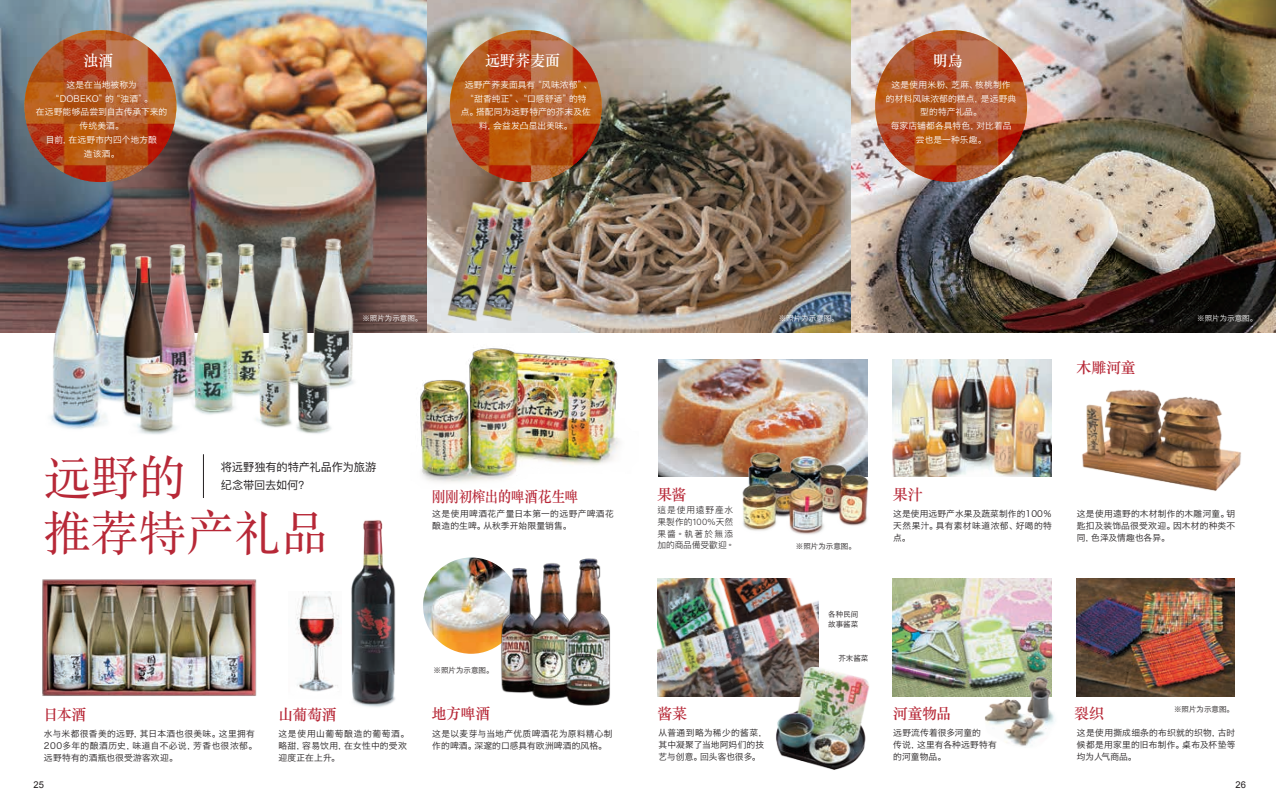
<style>
.page{position:relative;width:1276px;height:808px;background:#fff}
.page>*{position:absolute;margin:0;border:0;box-sizing:border-box;transform-origin:0 0}
.t1{font:47.5px/55px "ST Songti SC Regular";color:#b72837}
.t2{font:15px "ST Songti SC Bold";letter-spacing:-.025em;color:#b72837}
.t3{font:15px "ST Songti SC Bold";letter-spacing:-.025em;color:#b72837;scale:.91 1}
.t4{font:15px "ST Songti SC Bold";color:#fff}
.t5{font:11.25px/18.5px "Ping Fang SC";letter-spacing:-.015em;color:#231f20}
.t6{font:9.38px "Arial";color:#231f20}
.t7{font:8.75px/11.9px "Hiragino Sans GB W3";letter-spacing:.025em;color:#231f20}
.t8{font:8.75px/13.8px "Hiragino Sans GB W3";letter-spacing:.01em;color:#fff;text-align:center}
.t9{font:8.75px/11.9px "Hiragino Sans GB W3";letter-spacing:.05em;color:#231f20}
.t10{font:300 8.75px/11.9px "Ping Fang TC";letter-spacing:.025em;color:#231f20}
.t11{font:7.5px/10.2px "Hiragino Sans GB W3";color:#231f20}
.t12{font:7.5px "Hiragino Sans GB W3";color:#fff}
</style>
<div class="page">
<img style="left:296px;top:591px;width:37px;height:101px">
<img style="left:387px;top:332px;width:262px;height:151px">
<img style="left:0;top:0;width:1276px;height:332px">
<img style="left:892px;top:359px;width:159px;height:118px">
<img style="left:658px;top:359px;width:209px;height:118px">
<img style="left:1082px;top:389px;width:159px;height:102px">
<img style="left:428px;top:557px;width:255px;height:149px">
<img style="left:333px;top:520px;width:63px;height:187px">
<img style="left:728px;top:439px;width:141px;height:96px">
<img style="left:508px;top:191px;width:35px;height:140px">
<img style="left:441px;top:191px;width:67px;height:140px">
<img style="left:22px;top:192px;width:362px;height:264px">
<img style="left:1076px;top:579px;width:159px;height:117px">
<img style="left:892px;top:579px;width:159px;height:117px">
<img style="left:657px;top:579px;width:161px;height:117px">
<hr style="left:626px;top:366px;width:1px;height:425px;background:#fff">
<hr style="left:419px;top:361px;width:1px;height:425px;background:#fff">
<img style="left:975px;top:672px;width:79px;height:75px">
<img style="left:42px;top:579px;width:215px;height:117px">
<hr style="left:203px;top:454px;width:1px;height:44px;background:#231f20">
<img style="left:738px;top:657px;width:163px;height:113px">
<svg style="left:875px;top:30px;width:152px;height:152px;background:#b45428"></svg>
<svg style="left:450px;top:30px;width:152px;height:152px;background:#b7541f"></svg>
<svg style="left:24px;top:30px;width:152px;height:152px;background:#b55321"></svg>
<h2 class="t4" style="left:83px;top:51px;width:31px">浊酒</h2>
<h2 class="t4" style="left:485px;top:51px;width:76px">远野荞麦面</h2>
<h2 class="t4" style="left:933px;top:51px;width:31px">明烏</h2>
<p class="t8" style="left:36px;top:77px;width:133px">这是在当地被称为<br>“DOBEKO”的“浊酒”。<br>在远野能够品尝到自古传承下来的传统美酒。<br>目前，在远野市内四个地方酿<br>造该酒。</p>
<p class="t8" style="left:461px;top:77px;width:133px">远野产荞麦面具有“风味浓郁”、“甜香纯正”、“口感舒适”的特点。搭配同为远野特产的芥末及佐料，会益发凸显出美味。</p>
<p class="t8" style="left:886px;top:77px;width:132px">这是使用米粉、芝麻、核桃制作<br>的材料风味浓郁的糕点，是远野典型的特产礼品。<br>每家店铺都各具特色，对比着品尝也是一种乐趣。</p>
<p class="t12" style="left:362px;top:314px;width:61px">※照片为示意图。</p>
<p class="t12" style="left:778px;top:314px;width:61px">※照片为示意图。</p>
<p class="t12" style="left:1197px;top:314px;width:61px">※照片为示意图。</p>
<h2 class="t2" style="left:1076px;top:358px;width:60px">木雕河童</h2>
<h1 class="t1" style="left:44px;top:448px;width:287px">远野的<br>推荐特产礼品</h1>
<p class="t5" style="left:221px;top:457px;width:157px">将远野独有的特产礼品作为旅游纪念带回去如何？</p>
<h2 class="t3" style="left:432px;top:487px;width:162px">刚刚初榨出的啤酒花生啤</h2>
<p class="t7" style="left:432px;top:508px;width:183px">这是使用啤酒花产量日本第一的远野产啤酒花酿造的生啤。从秋季开始限量销售。</p>
<p class="t11" style="left:433px;top:665px;width:61px">※照片为示意图。</p>
<h2 class="t2" style="left:43px;top:705px;width:45px">日本酒</h2>
<h2 class="t2" style="left:278px;top:705px;width:60px">山葡萄酒</h2>
<h2 class="t2" style="left:432px;top:704px;width:60px">地方啤酒</h2>
<p class="t7" style="left:44px;top:728px;width:215px">水与米都很香美的远野，其日本酒也很美味。这里拥有<br>200多年的酿酒历史，味道自不必说，芳香也很浓郁。远野特有的酒瓶也很受游客欢迎。</p>
<p class="t7" style="left:432px;top:728px;width:182px">这是以麦芽与当地产优质啤酒花为原料精心制作的啤酒。深邃的口感具有欧洲啤酒的风格。</p>
<p class="t9" style="left:278px;top:728px;width:132px">这是使用山葡萄酿造的葡萄酒。略甜，容易饮用，在女性中的受欢迎度正在上升。</p>
<h2 class="t2" style="left:657px;top:485px;width:31px">果酱</h2>
<h2 class="t2" style="left:893px;top:485px;width:31px">果汁</h2>
<p class="t10" style="left:657px;top:504px;width:79px">這是使用遠野產水果製作的100％天然果醬。執著於無添加的商品備受歡迎。</p>
<p class="t11" style="left:796px;top:541px;width:61px">※照片为示意图。</p>
<p class="t7" style="left:893px;top:507px;width:160px;text-align:justify">这是使用远野产水果及蔬菜制作的100％天然果汁。具有素材味道浓郁、好喝的特点。</p>
<p class="t7" style="left:1077px;top:507px;width:160px;text-align:justify">这是使用遠野的木材制作的木雕河童。钥匙扣及装饰品很受欢迎。因木材的种类不同，色泽及情趣也各异。</p>
<p class="t11" style="left:828px;top:609px;width:31px">各种民间故事酱菜</p>
<p class="t11" style="left:838px;top:653px;width:31px">芥末酱菜</p>
<h2 class="t2" style="left:657px;top:704px;width:31px">酱菜</h2>
<h2 class="t2" style="left:893px;top:704px;width:60px">河童物品</h2>
<h2 class="t2" style="left:1074px;top:704px;width:31px">裂织</h2>
<p class="t11" style="left:1174px;top:704px;width:61px">※照片为示意图。</p>
<p class="t7" style="left:658px;top:727px;width:110px">从普通到略为稀少的酱菜，其中凝聚了当地阿妈们的技艺与创意。回头客也很多。</p>
<p class="t7" style="left:893px;top:727px;width:105px">远野流传着很多河童的<br>传说，这里有各种远野特有的河童物品。</p>
<p class="t7" style="left:1077px;top:727px;width:160px;text-align:justify">这是使用撕成细条的布织就的织物，古时候都是用家里的旧布制作。桌布及杯垫等均为人气商品。</p>
<p class="t6" style="left:33px;top:779px;width:12px">25</p>
<p class="t6" style="left:1235px;top:779px;width:12px">26</p>
</div>
